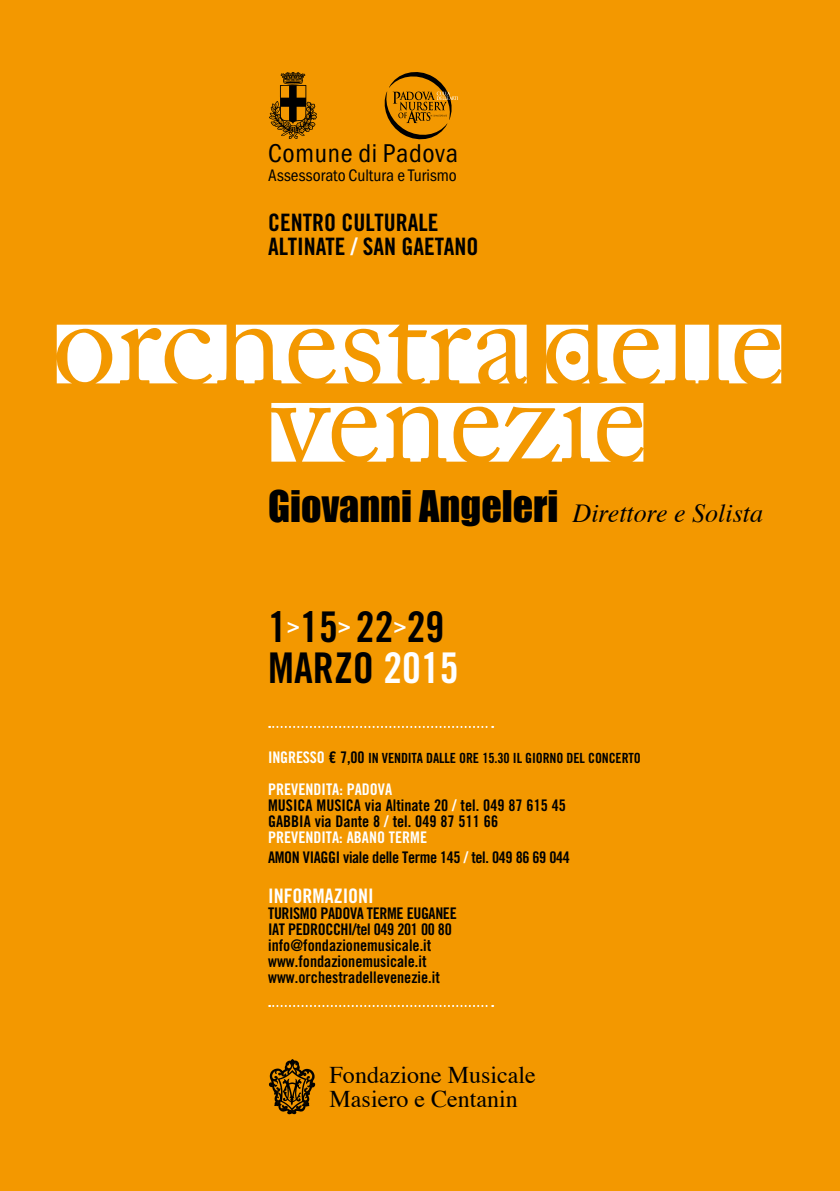
<style>
.page{position:relative;width:840px;height:1191px;background:#fff}
.page>*{position:absolute;margin:0;border:0;box-sizing:border-box;transform-origin:0 0}
.t1{font:42.4px/41px "Trade Gothic LT Bold Cond Twenty";color:#000}
.t2{font:26.6px "Franklin Gothic URW Con Boo";letter-spacing:.025em;color:#000}
.t3{font:italic 26px "Times";color:#000}
.t4{font:24px/24px "Trade Gothic LT Bold Cond Twenty";color:#000}
.t5{font:24px/24px "Times";color:#000}
.t6{font:20px "Trade Gothic LT Bold Cond Twenty";color:#fff}
.t7{font:17.2px "Franklin Gothic URW Con Boo";color:#000}
.t8{font:16px/16px "Trade Gothic LT Bold Cond Twenty";color:#000}
.t9{font:16px "Trade Gothic LT Bold Cond Twenty";letter-spacing:-.025em;color:#000}
.t10{font:14px "Trade Gothic LT Bold Cond Twenty";letter-spacing:-.01em;color:#000}
.s1{color:#fff}
.s2{font-family:"Impact";font-style:normal;font-size:40px}
.s3{font-size:16px;color:#fff}
.s4{font-size:16px}
</style>
<div class="page">
<div style="left:0;top:0;width:839px;height:1191px;background:#f39800"></div>
<img style="left:268px;top:1059px;width:47px;height:55px">
<svg style="left:271px;top:403px;width:372px;height:58px"></svg>
<svg style="left:684px;top:325px;width:24px;height:58px"></svg>
<svg style="left:597px;top:325px;width:78px;height:58px"></svg>
<svg style="left:718px;top:325px;width:62px;height:58px"></svg>
<svg style="left:546px;top:325px;width:43px;height:58px"></svg>
<svg style="left:236px;top:325px;width:290px;height:58px"></svg>
<svg style="left:57px;top:325px;width:169px;height:58px"></svg>
<img style="left:269px;top:73px;width:48px;height:66px">
<svg style="left:384px;top:72px;width:74px;height:67px"></svg>
<svg style="left:269px;top:726px;width:224px;height:2px"></svg>
<svg style="left:269px;top:1005px;width:224px;height:2px"></svg>
<h2 class="t2" style="left:268px;top:137px;width:191px">Comune di Padova</h2>
<p class="t7" style="left:268px;top:164px;width:190px">Assessorato Cultura e Turismo</p>
<h3 class="t4" style="left:268px;top:210px;width:212px">CENTRO CULTURALE<br>ALTINATE <span class="s1">/</span> SAN GAETANO</h3>
<h3 class="t3" style="left:268px;top:491px;width:496px"><span class="s2">Giovanni Angeleri</span> Direttore e Solista</h3>
<h1 class="t1" style="left:268px;top:606px;width:192px">1<sup>&gt;</sup>15<sup>&gt;</sup> 22<sup>&gt;</sup>29<br>MARZO <span class="s1">2015</span></h1>
<p class="t10" style="left:268px;top:749px;width:374px"><span class="s3">INGRESSO</span> <span class="s4">€ 7,00</span> IN VENDITA DALLE ORE 15.30 IL GIORNO DEL CONCERTO</p>
<p class="t8" style="left:268px;top:780px;width:299px"><span class="s1">PREVENDITA: PADOVA<br></span>MUSICA MUSICA via Altinate 20 <span class="s1">/</span> tel. 049 87 615 45<br>GABBIA via Dante 8 <span class="s1">/</span> tel. 049 87 511 66<br><span class="s1">PREVENDITA: ABANO TERME</span></p>
<p class="t9" style="left:268px;top:847px;width:303px">AMON VIAGGI viale delle Terme 145 <span class="s1">/</span> tel. 049 86 69 044</p>
<p class="t6" style="left:268px;top:883px;width:107px">INFORMAZIONI</p>
<p class="t8" style="left:268px;top:904px;width:190px">TURISMO PADOVA TERME EUGANEE<br>IAT PEDROCCHI/tel 049 201 00 80 info@fondazionemusicale.it www.fondazionemusicale.it www.orchestradellevenezie.it</p>
<h3 class="t5" style="left:329px;top:1061px;width:207px">Fondazione Musicale<br>Masiero e Centanin</h3>
</div>
